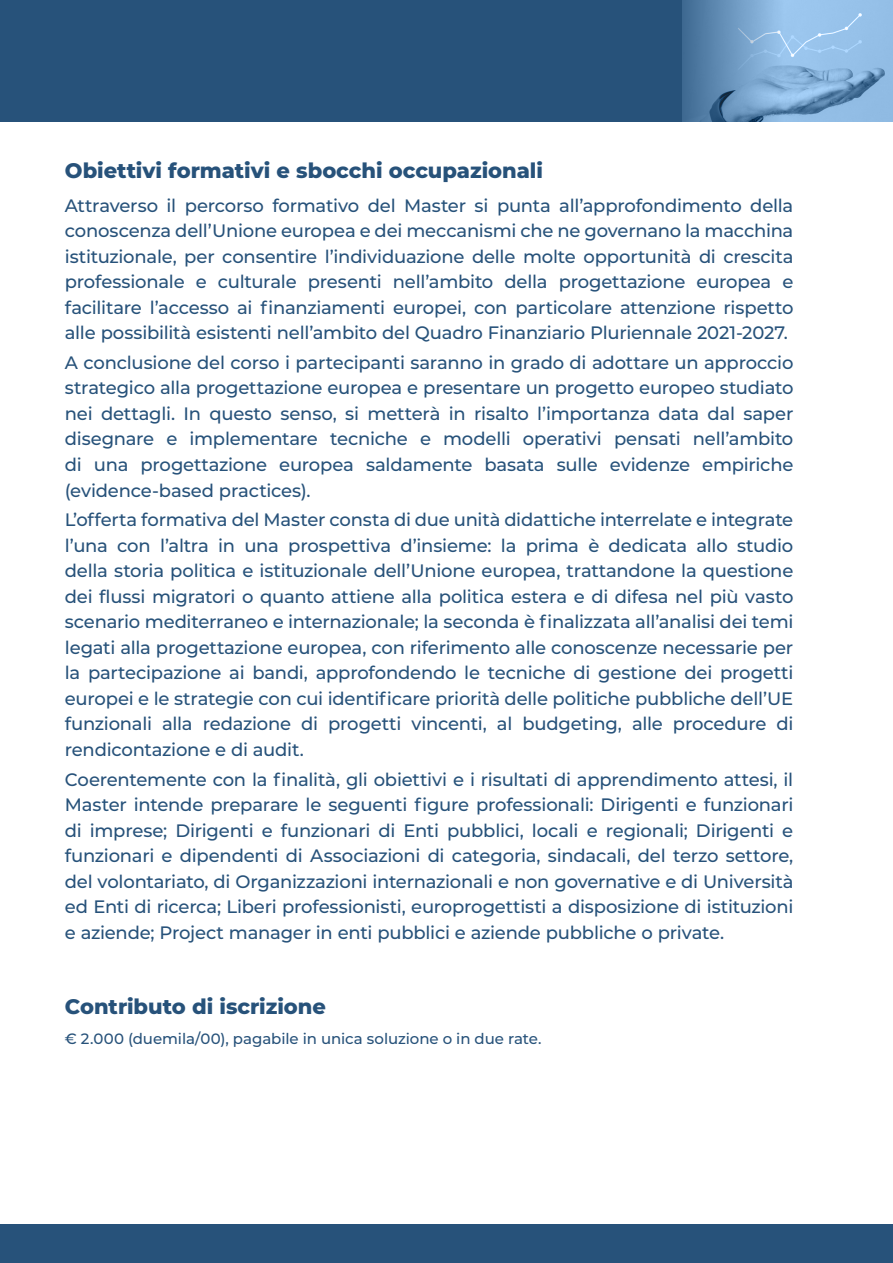
<style>
.page{position:relative;width:893px;height:1263px;background:#fff}
.page>*{position:absolute;margin:0;border:0;box-sizing:border-box;transform-origin:0 0}
.B{font:800 21px "Montserrat";color:#27527a}
.B-2{font:500 18px/25.5px "Montserrat";letter-spacing:-.015em;color:#27527a;text-align:justify}
.B-3{font:500 15px "Montserrat";letter-spacing:-.005em;color:#27527a}
</style>
<div class="page">
<div style="left:0;top:1225px;width:893px;height:38px;background:#27527a"></div>
<svg style="left:0;top:0;width:893px;height:122px;background:#3b668e"></svg>
<p class="B" style="left:65px;top:155px;width:480px">Obiettivi formativi e sbocchi occupazionali</p>
<p class="B-2" style="left:65px;top:192px;width:730px">Attraverso il percorso formativo del Master si punta all’approfondimento della conoscenza dell’Unione europea e dei meccanismi che ne governano la macchina istituzionale, per consentire l’individuazione delle molte opportunità di crescita professionale e culturale presenti nell’ambito della progettazione europea e facilitare l’accesso ai finanziamenti europei, con particolare attenzione rispetto alle possibilità esistenti nell’ambito del Quadro Finanziario Pluriennale 2021-2027.</p>
<p class="B-2" style="left:65px;top:349px;width:730px">A conclusione del corso i partecipanti saranno in grado di adottare un approccio strategico alla progettazione europea e presentare un progetto europeo studiato nei dettagli. In questo senso, si metterà in risalto l’importanza data dal saper disegnare e implementare tecniche e modelli operativi pensati nell’ambito di una progettazione europea saldamente basata sulle evidenze empiriche (evidence-based practices).</p>
<p class="B-2" style="left:65px;top:506px;width:730px">L’offerta formativa del Master consta di due unità didattiche interrelate e integrate l’una con l’altra in una prospettiva d’insieme: la prima è dedicata allo studio della storia politica e istituzionale dell’Unione europea, trattandone la questione dei flussi migratori o quanto attiene alla politica estera e di difesa nel più vasto scenario mediterraneo e internazionale; la seconda è finalizzata all’analisi dei temi legati alla progettazione europea, con riferimento alle conoscenze necessarie per la partecipazione ai bandi, approfondendo le tecniche di gestione dei progetti europei e le strategie con cui identificare priorità delle politiche pubbliche dell’UE funzionali alla redazione di progetti vincenti, al budgeting, alle procedure di rendicontazione e di audit.</p>
<p class="B-2" style="left:65px;top:766px;width:730px">Coerentemente con la finalità, gli obiettivi e i risultati di apprendimento attesi, il Master intende preparare le seguenti figure professionali: Dirigenti e funzionari di imprese; Dirigenti e funzionari di Enti pubblici, locali e regionali; Dirigenti e funzionari e dipendenti di Associazioni di categoria, sindacali, del terzo settore, del volontariato, di Organizzazioni internazionali e non governative e di Università ed Enti di ricerca; Liberi professionisti, europrogettisti a disposizione di istituzioni e aziende; Project manager in enti pubblici e aziende pubbliche o private.</p>
<p class="B" style="left:65px;top:991px;width:263px">Contributo di iscrizione</p>
<p class="B-3" style="left:65px;top:1028px;width:478px">€ 2.000 (duemila/00), pagabile in unica soluzione o in due rate.</p>
</div>
